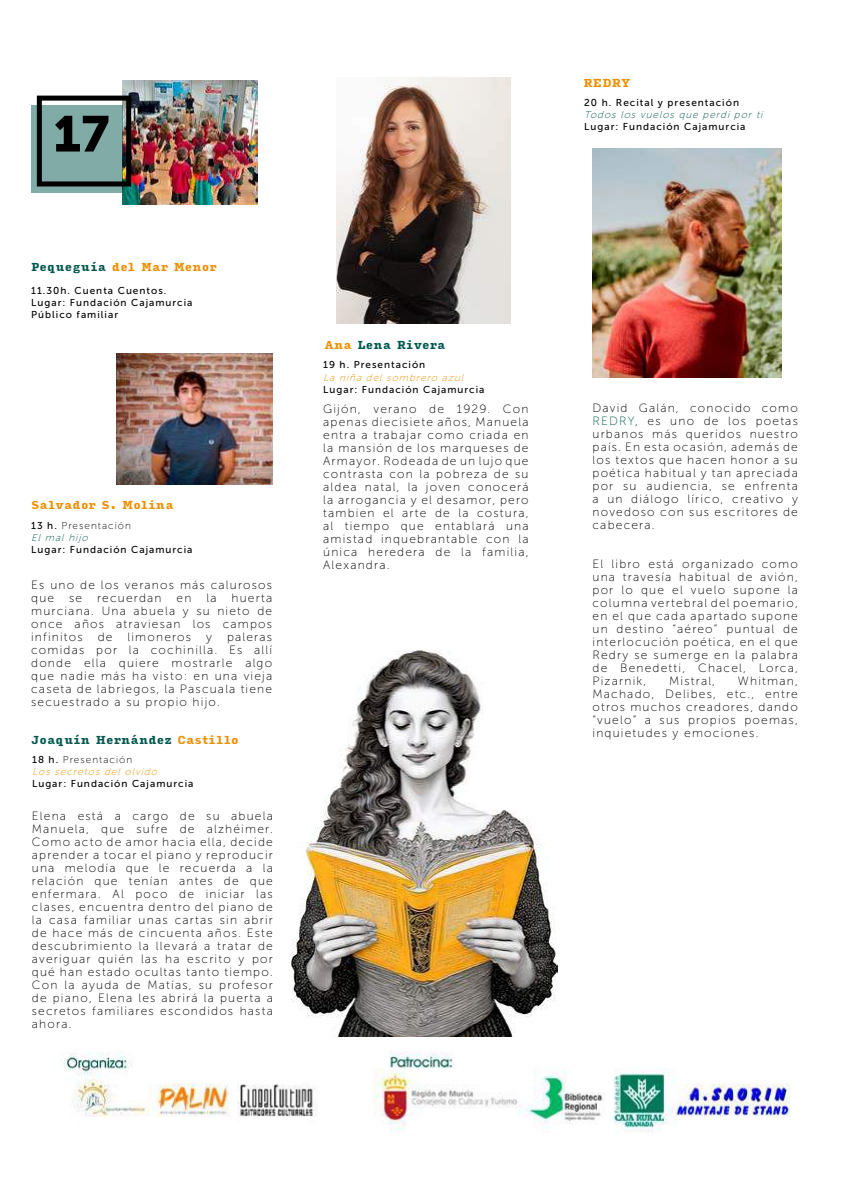
<style>
.page{position:relative;width:842px;height:1191px;background:#fff}
.page>*{position:absolute;margin:0;border:0;box-sizing:border-box;transform-origin:0 0}
.t1{font:50px "Museo Sans 900";color:#000}
.t2{font:12px/13px "Museo Sans 100";letter-spacing:.1em;color:#000;text-align:justify}
.t3{font:900 11px "Input Serif Narrow";color:#ef8f00}
.t4{font:900 11px "Input Serif Narrow";color:#00584e}
.t5{font:10px/12px "Museo Sans 500";letter-spacing:.1em;color:#000}
.t6{font:italic 10px/12px "Museo Sans 100";color:#ef8f00}
.t7{font:italic 10px "Museo Sans 100";color:#00584e}
.t8{font:10px/12px "Museo Sans 100";letter-spacing:.1em;color:#000}
.s1{color:#00584e}
.s2{font-family:"Museo Sans 500"}
.s3{font-style:italic;color:#00584e}
.s4{color:#ef8f00}
.s5{font-family:"Museo Sans 500";font-style:normal;color:#000}
.s6{font-style:normal;color:#000}
</style>
<div class="page">
<img style="left:61px;top:1052px;width:730px;height:81px">
<img style="left:123px;top:80px;width:135px;height:124px">
<img style="left:337px;top:77px;width:173px;height:247px">
<img style="left:117px;top:354px;width:155px;height:130px">
<div style="left:31px;top:105px;width:92px;height:87px;background:#80aba6"></div>
<div style="left:37px;top:96px;width:94px;height:90px;border:5px solid #000"></div>
<img style="left:592px;top:149px;width:189px;height:228px">
<img style="left:291px;top:650px;width:266px;height:387px">
<h1 class="t1" style="left:53px;top:106px;width:58px">17</h1>
<p class="t3" style="left:31px;top:257px;width:187px"><span class="s1">Pequeguía</span> del Mar Menor</p>
<p class="t5" style="left:31px;top:284px;width:163px">11.30h. Cuenta Cuentos.<br>Lugar: Fundación Cajamurcia<br>Público familiar</p>
<p class="t3" style="left:31px;top:495px;width:144px">Salvador S. Molina</p>
<p class="t8" style="left:31px;top:519px;width:101px"><span class="s2">13 h.</span> Presentación<br><span class="s3">El mal hijo</span></p>
<p class="t5" style="left:31px;top:543px;width:163px">Lugar: Fundación Cajamurcia</p>
<p class="t2" style="left:31px;top:578px;width:242px">Es uno de los veranos más calurosos que se recuerdan en la huerta murciana. Una abuela y su nieto de once años atraviesan los campos infinitos de limoneros y paleras comidas por la cochinilla. Es allí donde ella quiere mostrarle algo que nadie más ha visto: en una vieja caseta de labriegos, la Pascuala tiene secuestrado a su propio hijo.</p>
<p class="t4" style="left:31px;top:730px;width:209px">Joaquín Hernández <span class="s4">Castillo</span></p>
<p class="t6" style="left:32px;top:753px;width:129px"><span class="s5">18 h.</span> <span class="s6">Presentación<br></span>Los secretos del olvido</p>
<p class="t5" style="left:32px;top:777px;width:163px">Lugar: Fundación Cajamurcia</p>
<p class="t2" style="left:32px;top:809px;width:242px">Elena está a cargo de su abuela Manuela, que sufre de alzhéimer.<br>Como acto de amor hacia ella, decide aprender a tocar el piano y reproducir una melodía que le recuerda a la relación que tenían antes de que enfermara. Al poco de iniciar las clases, encuentra dentro del piano de la casa familiar unas cartas sin abrir de hace más de cincuenta años. Este descubrimiento la llevará a tratar de averiguar quién las ha escrito y por qué han estado ocultas tanto tiempo.<br>Con la ayuda de Matías, su profesor de piano, Elena les abrirá la puerta a secretos familiares escondidos hasta ahora.</p>
<p class="t4" style="left:325px;top:335px;width:123px"><span class="s4">Ana</span> Lena Rivera</p>
<p class="t5" style="left:323px;top:359px;width:104px">19 h. Presentación</p>
<p class="t6" style="left:323px;top:371px;width:144px">La niña del sombrero azul</p>
<p class="t5" style="left:323px;top:383px;width:163px">Lugar: Fundación Cajamurcia</p>
<p class="t2" style="left:323px;top:402px;width:207px">Gijón, verano de 1929. Con apenas diecisiete años, Manuela entra a trabajar como criada en la mansión de los marqueses de Armayor. Rodeada de un lujo que contrasta con la pobreza de su aldea natal, la joven conocerá la arrogancia y el desamor, pero tambien el arte de la costura, al tiempo que entablará una amistad inquebrantable con la única heredera de la familia, Alexandra.</p>
<p class="t3" style="left:584px;top:73px;width:48px">REDRY</p>
<p class="t5" style="left:584px;top:97px;width:156px">20 h. Recital y presentación</p>
<p class="t7" style="left:584px;top:109px;width:183px">Todos los vuelos que perdi por ti</p>
<p class="t5" style="left:584px;top:121px;width:163px">Lugar: Fundación Cajamurcia</p>
<p class="t2" style="left:592px;top:401px;width:207px">David Galán, conocido como <span class="s1">REDRY</span>, es uno de los poetas urbanos más queridos nuestro país. En esta ocasión, además de los textos que hacen honor a su poética habitual y tan apreciada por su audiencia, se enfrenta a un diálogo lírico, creativo y novedoso con sus escritores de cabecera.</p>
<p class="t2" style="left:592px;top:557px;width:207px">El libro está organizado como una travesía habitual de avión, por lo que el vuelo supone la columna vertebral del poemario, en el que cada apartado supone un destino “aéreo” puntual de interlocución poética, en el que Redry se sumerge en la palabra de Benedetti, Chacel, Lorca, Pizarnik,</p>
<p class="t2" style="left:592px;top:674px;width:207px;text-indent:145px">Whitman, Machado, Delibes, etc., entre otros muchos creadores, dando “vuelo” a sus propios poemas, inquietudes y emociones.</p>
<p class="t2" style="left:669px;top:674px;width:48px">Mistral,</p>
</div>
